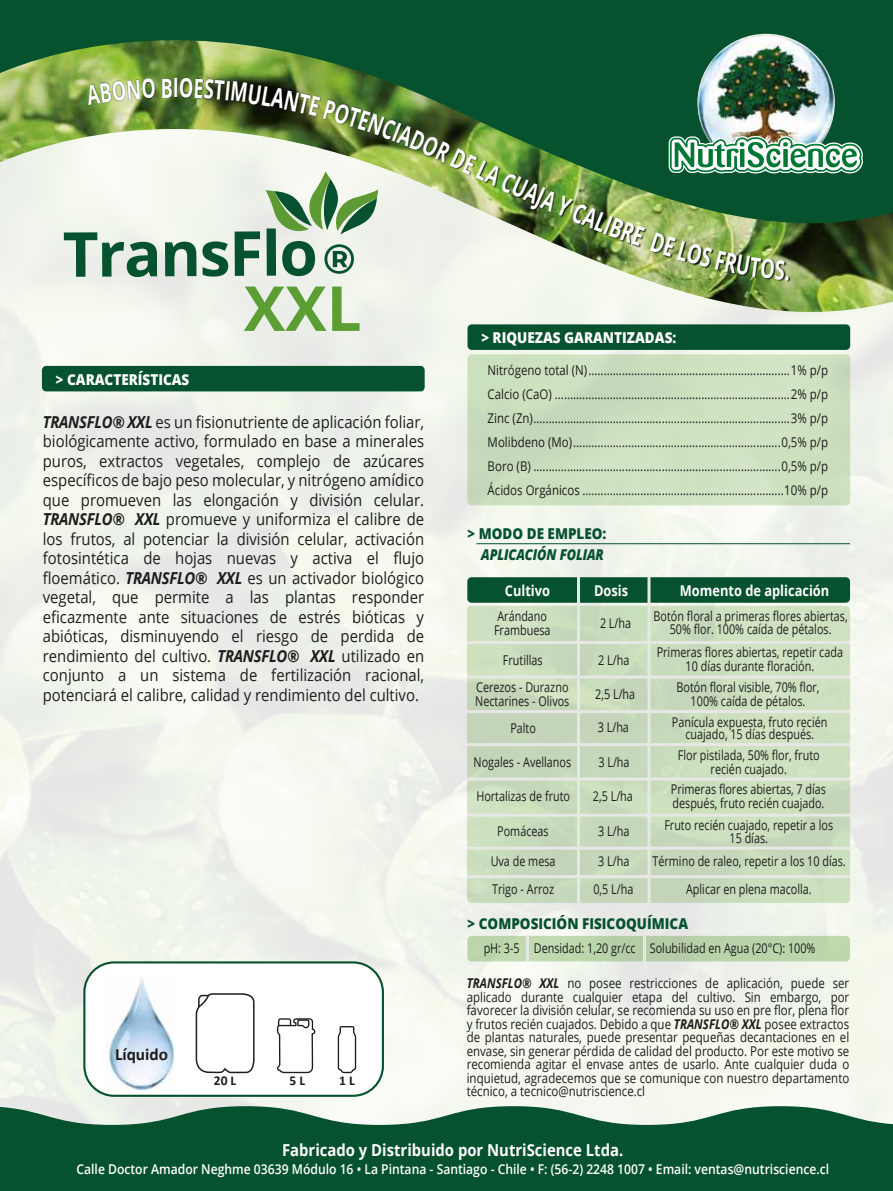
<style>
.page{position:relative;width:893px;height:1191px;background:#fff}
.page>*{position:absolute;margin:0;border:0;box-sizing:border-box;transform-origin:0 0}
.t1{font:700 26.7px "Open Sans";color:#fff;scale:.68 1}
.t2{font:700 17.25px "Calibri";color:#1d1d1b}
.t3{font:16.5px/19.5px "Open Sans";color:#1d1d1b;text-align:justify;scale:.9 1}
.t4{font:700 16.5px "Open Sans";color:#fff;scale:.9 1}
.t5{font:800 15px "Open Sans";color:#06522e;scale:.9 1}
.t6{font:800 15px "Open Sans";color:#fff;scale:.9 1}
.t7{font:italic 800 15px "Open Sans";letter-spacing:-.01em;color:#06522e;scale:.85 1}
.t8{font:700 14.85px "Open Sans";color:#fff;scale:.86 1}
.t9{font:13.5px/13.5px "Open Sans";color:#1d1d1b;text-align:justify;scale:.85 1}
.t10{font:13.5px/13.5px "Open Sans";color:#1d1d1b;text-align:center;scale:.8 1}
.t11{font:600 13.5px "Open Sans";color:#fff;scale:.9 1}
.t12{font:700 13.5px "Calibri";color:#1d1d1b}
.s1{font-weight:700;font-style:italic}
</style>
<div class="page">
<img style="left:0;top:312px;width:893px;height:794px">
<div style="left:467px;top:606px;width:383px;height:297px;background:#cadebd;border-radius:4px"></div>
<div style="left:467px;top:354px;width:383px;height:151px;background:#cee1bf;border-radius:4px"></div>
<div style="left:42px;top:366px;width:383px;height:25px;background:#06522e;border-radius:4px"></div>
<img style="left:0;top:290px;width:893px;height:22px">
<svg style="left:0;top:1106px;width:893px;height:85px;background:#206443"></svg>
<svg style="left:0;top:0;width:893px;height:74px;background:#175d31"></svg>
<img style="left:697px;top:34px;width:138px;height:137px;border-radius:69px">
<img style="left:0;top:74px;width:893px;height:216px">
<div style="left:84px;top:962px;width:299px;height:133px;background:#fff;border-radius:30px"></div>
<div style="left:83px;top:961px;width:301px;height:135px;border:2px solid #06522e;border-radius:30px"></div>
<div style="left:467px;top:324px;width:383px;height:26px;background:#06522e;border-radius:4px"></div>
<hr style="left:476px;top:543px;width:374px;height:1px;background:#06522e">
<div style="left:467px;top:577px;width:383px;height:26px;background:#06522e;border-radius:4px"></div>
<hr style="left:577px;top:577px;width:3px;height:326px;background:#e7e8e3">
<hr style="left:647px;top:577px;width:3px;height:325px;background:#e7e8e3">
<hr style="left:467px;top:641px;width:383px;height:3px;background:#e7e8e3">
<hr style="left:467px;top:743px;width:383px;height:3px;background:#e7e8e3">
<hr style="left:467px;top:777px;width:383px;height:3px;background:#e7e8e3">
<hr style="left:467px;top:813px;width:383px;height:3px;background:#e7e8e3">
<hr style="left:467px;top:846px;width:383px;height:3px;background:#e7e8e3">
<hr style="left:467px;top:875px;width:383px;height:3px;background:#e7e8e3">
<hr style="left:467px;top:675px;width:383px;height:3px;background:#e7e8e3">
<hr style="left:467px;top:710px;width:383px;height:3px;background:#e7e8e3">
<div style="left:467px;top:936px;width:383px;height:25px;background:#bad5aa;border-radius:4px"></div>
<hr style="left:526px;top:935px;width:3px;height:26px;background:#e7e8e3">
<hr style="left:643px;top:935px;width:3px;height:26px;background:#e7e8e3">
<svg style="left:266px;top:171px;width:112px;height:64px"></svg>
<svg style="left:244px;top:286px;width:116px;height:45px;background:#afcd9c"></svg>
<svg style="left:64px;top:232px;width:93px;height:45px;background:#8dae9c"></svg>
<svg style="left:165px;top:242px;width:31px;height:34px"></svg>
<svg style="left:202px;top:241px;width:26px;height:36px"></svg>
<svg style="left:235px;top:231px;width:25px;height:45px"></svg>
<div style="left:267px;top:228px;width:9px;height:48px;background:#06522e"></div>
<svg style="left:282px;top:241px;width:33px;height:35px"></svg>
<svg style="left:324px;top:244px;width:30px;height:30px"></svg>
<img style="left:106px;top:978px;width:68px;height:114px">
<svg style="left:277px;top:1018px;width:38px;height:55px"></svg>
<svg style="left:196px;top:993px;width:59px;height:80px"></svg>
<svg style="left:338px;top:1026px;width:18px;height:47px"></svg>
<svg style="left:85px;top:78px;width:70px;height:27px;background:#6c7f46"></svg>
<svg style="left:162px;top:78px;width:10px;height:20px"></svg>
<img style="left:180px;top:78px;width:260px;height:80px">
<img style="left:555px;top:196px;width:234px;height:84px">
<h1 class="t1" style="left:173px;top:69px;width:11px">I</h1>
<h1 class="t1" style="left:445px;top:132px;width:102px;rotate:25deg">R DE LA</h1>
<h1 class="t1" style="left:511px;top:163px;width:85px;rotate:24deg">CUAJA</h1>
<p class="t6" style="left:56px;top:368px;width:150px">&gt; CARACTERÍSTICAS</p>
<p class="t3" style="left:43px;top:411px;width:425px"><span class="s1">TRANSFLO® XXL</span> es un fisionutriente de aplicación foliar, biológicamente activo, formulado en base a minerales puros, extractos vegetales, complejo de azúcares específicos de bajo peso molecular, y nitrógeno amídico que promueven las elongación y división celular.<br><span class="s1">TRANSFLO® XXL</span> promueve y uniformiza el calibre de los frutos, al potenciar la división celular, activación fotosintética de hojas nuevas y activa el flujo floemático. <span class="s1">TRANSFLO® XXL</span> es un activador biológico vegetal, que permite a las plantas responder eficazmente ante situaciones de estrés bióticas y abióticas, disminuyendo el riesgo de perdida de rendimiento del cultivo. <span class="s1">TRANSFLO® XXL</span> utilizado en conjunto a un sistema de fertilización racional, potenciará el calibre, calidad y rendimiento del cultivo.</p>
<p class="t2" style="left:115px;top:1043px;width:54px">Líquido</p>
<p class="t12" style="left:214px;top:1072px;width:24px">20 L</p>
<p class="t12" style="left:289px;top:1072px;width:17px">5 L</p>
<p class="t12" style="left:339px;top:1072px;width:17px">1 L</p>
<p class="t6" style="left:481px;top:326px;width:218px">&gt; RIQUEZAS GARANTIZADAS:</p>
<p class="t9" style="left:488px;top:358px;width:402px;line-height:24px">Nitrógeno total (N)..................................................................1% p/p Calcio (CaO) .............................................................................2% p/p Zinc (Zn)....................................................................................3% p/p Molibdeno (Mo)....................................................................0,5% p/p Boro (B) .................................................................................0,5% p/p Ácidos Orgánicos ..................................................................10% p/p</p>
<p class="t5" style="left:468px;top:522px;width:156px">&gt; MODO DE EMPLEO:</p>
<p class="t7" style="left:481px;top:543px;width:146px">APLICACIÓN FOLIAR</p>
<p class="t8" style="left:505px;top:580px;width:54px">Cultivo</p>
<p class="t8" style="left:594px;top:580px;width:41px">Dosis</p>
<p class="t8" style="left:680px;top:580px;width:175px">Momento de aplicación</p>
<p class="t10" style="left:494px;top:609px;width:72px;text-align:left">Arándano<br>Frambuesa</p>
<p class="t10" style="left:600px;top:616px;width:40px">2 L/ha</p>
<p class="t10" style="left:654px;top:609px;width:244px">Botón floral a primeras flores abiertas,<br>50% flor. 100% caída de pétalos.</p>
<p class="t10" style="left:503px;top:652px;width:51px">Frutillas</p>
<p class="t10" style="left:598px;top:653px;width:40px">2 L/ha</p>
<p class="t10" style="left:657px;top:645px;width:234px">Primeras flores abiertas, repetir cada<br>10 días durante floración.</p>
<p class="t10" style="left:475px;top:680px;width:119px;text-align:left">Cerezos - Durazno<br>Nectarines - Olivos</p>
<p class="t10" style="left:595px;top:686px;width:52px">2,5 L/ha</p>
<p class="t10" style="left:676px;top:680px;width:180px">Botón floral visible, 70% flor,<br>100% caída de pétalos.</p>
<p class="t10" style="left:510px;top:720px;width:33px">Palto</p>
<p class="t10" style="left:672px;top:715px;width:196px;line-height:12.1px">Panícula expuesta, fruto recién cuajado, 15 días después.</p>
<p class="t10" style="left:598px;top:720px;width:40px">3 L/ha</p>
<p class="t10" style="left:473px;top:754px;width:124px">Nogales - Avellanos</p>
<p class="t10" style="left:598px;top:755px;width:40px">3 L/ha</p>
<p class="t10" style="left:678px;top:748px;width:179px">Flor pistilada, 50% flor, fruto recién cuajado.</p>
<p class="t10" style="left:476px;top:789px;width:119px">Hortalizas de fruto</p>
<p class="t10" style="left:593px;top:789px;width:52px">2,5 L/ha</p>
<p class="t10" style="left:671px;top:782px;width:195px;text-align:left">Primeras flores abiertas, 7 días después, fruto recién cuajado.</p>
<p class="t10" style="left:497px;top:824px;width:66px">Pomáceas</p>
<p class="t10" style="left:598px;top:824px;width:40px">3 L/ha</p>
<p class="t10" style="left:664px;top:817px;width:213px">Fruto recién cuajado, repetir a los<br>15 días.</p>
<p class="t10" style="left:491px;top:854px;width:83px">Uva de mesa</p>
<p class="t10" style="left:598px;top:854px;width:40px">3 L/ha</p>
<p class="t10" style="left:652px;top:854px;width:243px">Término de raleo, repetir a los 10 días.</p>
<p class="t10" style="left:492px;top:882px;width:79px">Trigo - Arroz</p>
<p class="t10" style="left:593px;top:882px;width:52px">0,5 L/ha</p>
<p class="t10" style="left:686px;top:882px;width:159px">Aplicar en plena macolla.</p>
<p class="t5" style="left:468px;top:912px;width:246px">&gt; COMPOSICIÓN FISICOQUÍMICA</p>
<p class="t10" style="left:484px;top:941px;width:416px">pH: 3-5 Densidad: 1,20 gr/cc Solubilidad en Agua (20°C): 100%</p>
<p class="t9" style="left:467px;top:976px;width:452px"><span class="s1">TRANSFLO® XXL</span> no posee restricciones de aplicación, puede ser aplicado durante cualquier etapa del cultivo. Sin embargo, por favorecer la división celular, se recomienda su uso en pre flor, plena flor y frutos recién cuajados. Debido a que <span class="s1">TRANSFLO® XXL</span> posee extractos de plantas naturales, puede presentar pequeñas decantaciones en el envase, sin generar pérdida de calidad del producto. Por este motivo se recomienda agitar el envase antes de usarlo. Ante cualquier duda o inquietud, agradecemos que se comunique con nuestro departamento técnico, a tecnico@nutriscience.cl</p>
<p class="t4" style="left:282px;top:1137px;width:381px">Fabricado y Distribuido por NutriScience Ltda.</p>
<p class="t11" style="left:76px;top:1159px;width:838px">Calle Doctor Amador Neghme 03639 Módulo 16 • La Pintana - Santiago - Chile • F: (56-2) 2248 1007 • Email: ventas@nutriscience.cl</p>
</div>
